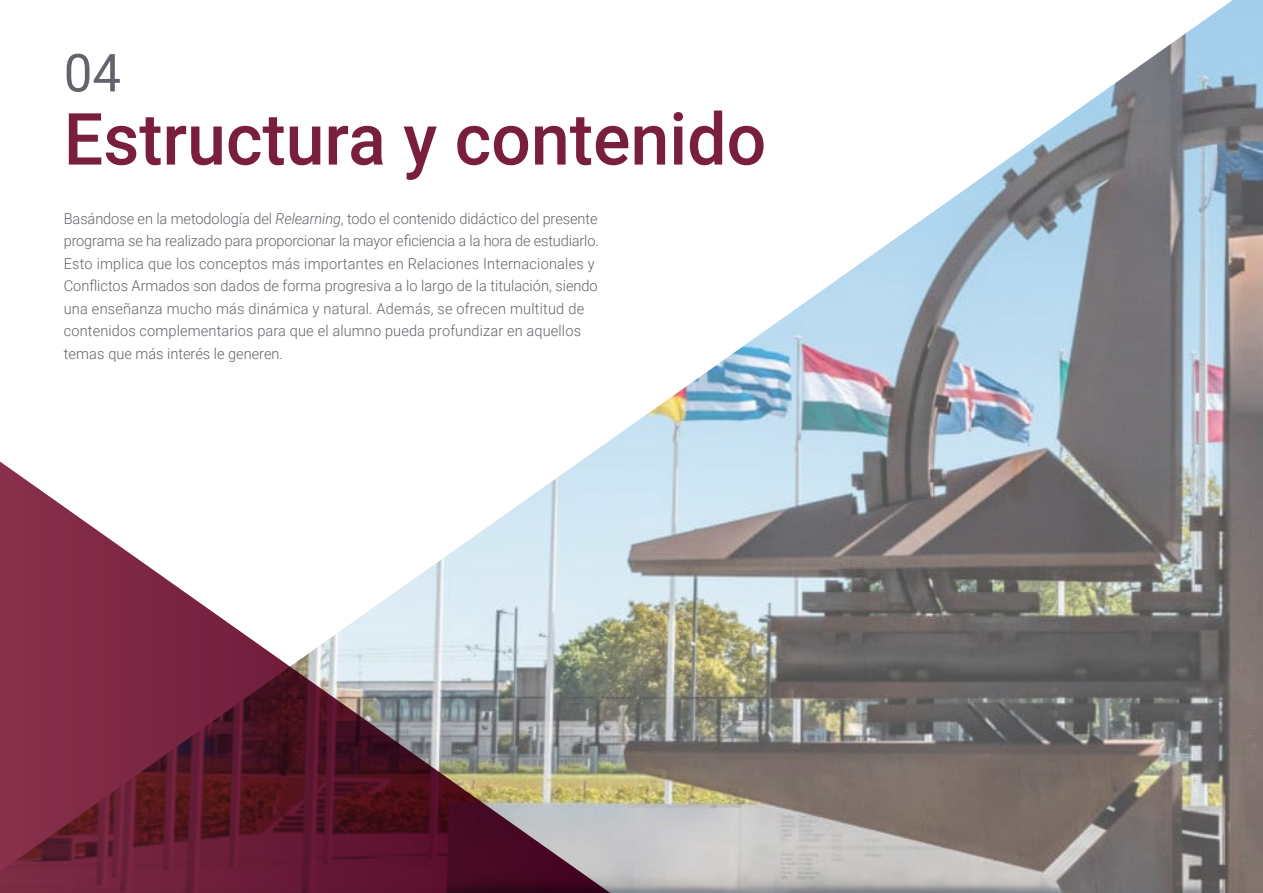
<style>
.page{position:relative;width:1263px;height:893px;background:#fff}
.page>*{position:absolute;margin:0;border:0;box-sizing:border-box;transform-origin:0 0}
.t1{font:500 72px "Roboto";color:#791e3c}
.t2{font:52.5px "Roboto";color:#61646a}
.t3{font:300 15px/22.5px "Roboto";color:#61646a}
.s1{font-style:italic}
</style>
<div class="page">
<img style="left:602px;top:0;width:661px;height:893px">
<svg style="left:0;top:446px;width:640px;height:447px"></svg>
<h2 class="t2" style="left:64px;top:36px;width:59px">04</h2>
<h1 class="t1" style="left:64px;top:89px;width:704px">Estructura y contenido</h1>
<p class="t3" style="left:64px;top:207px;width:536px">Basándose en la metodología del <span class="s1">Relearning</span>, todo el contenido didáctico del presente programa se ha realizado para proporcionar la mayor eficiencia a la hora de estudiarlo.<br>Esto implica que los conceptos más importantes en Relaciones Internacionales y Conflictos Armados son dados de forma progresiva a lo largo de la titulación, siendo una enseñanza mucho más dinámica y natural. Además, se ofrecen multitud de contenidos complementarios para que el alumno pueda profundizar en aquellos temas que más interés le generen.</p>
</div>
